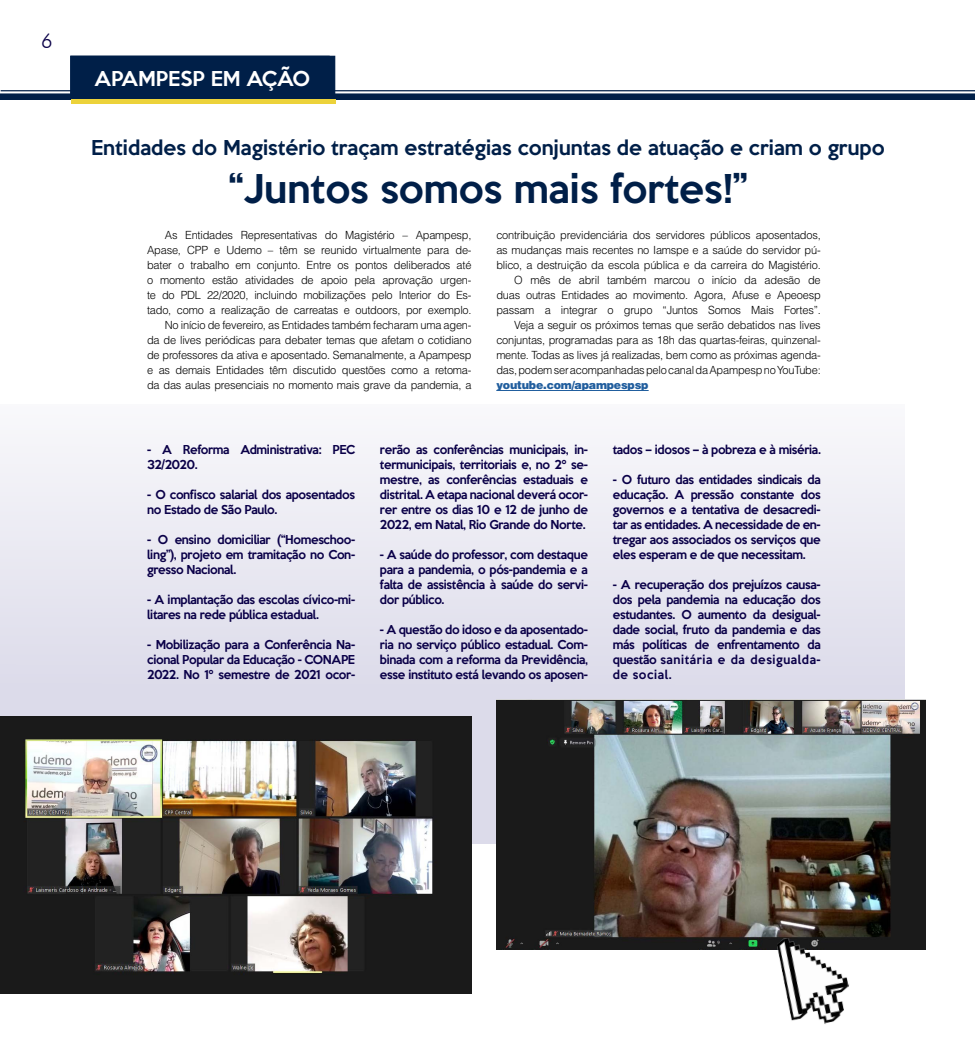
<style>
.page{position:relative;width:975px;height:1063px;background:#fff}
.page>*{position:absolute;margin:0;border:0;box-sizing:border-box;transform-origin:0 0}
.t1{font:500 36.25px "Keep Calm";color:#001f48}
.t2{font:300 20px "Futura BT";color:#0a0048}
.t3{font:500 18.75px "Keep Calm";color:#001f48}
.t4{font:500 18.75px "Keep Calm";color:#fff}
.t5{font:500 11.25px/15px "Keep Calm";letter-spacing:-.03em;color:#0a0048;text-align:justify}
.t6{font:300 11.25px/15px "Helvetica";letter-spacing:-.02em;color:#000;text-align:right}
.t7{font:900 11.25px "Helvetica";letter-spacing:-.02em;color:#215e9e}
</style>
<div class="page">
<div style="left:0;top:405px;width:904px;height:439px;background:linear-gradient(to bottom,#f5f5f9,#d5d4e6)"></div>
<hr style="left:1px;top:90px;width:973px;height:1px;background:#001f48">
<div style="left:71px;top:97px;width:264px;height:7px;background:#ecd23a"></div>
<div style="left:1px;top:94px;width:973px;height:5px;background:#001f48"></div>
<div style="left:0;top:93px;width:974px;height:7px;border:1px solid #001f48"></div>
<div style="left:70px;top:56px;width:260px;height:41px;background:#001f48"></div>
<hr style="left:496px;top:390px;width:152px;height:1px;background:#215e9e">
<img style="left:0;top:716px;width:471px;height:278px">
<img style="left:496px;top:700px;width:429px;height:249px">
<img style="left:772px;top:938px;width:80px;height:86px">
<h2 class="t2" style="left:41px;top:29px;width:13px">6</h2>
<h3 class="t4" style="left:95px;top:62px;width:217px">APAMPESP EM AÇÃO</h3>
<h3 class="t3" style="left:91px;top:132px;width:795px">Entidades do Magistério traçam estratégias conjuntas de atuação e criam o grupo</h3>
<h1 class="t1" style="left:229px;top:157px;width:520px">“Juntos somos mais fortes!”</h1>
<p class="t6" style="left:147px;top:228px;width:326px">As Entidades Representativas do Magistério – Apampesp, Apase, CPP e Udemo – têm se reunido virtualmente para de&shy;bater o trabalho em conjunto. Entre os pontos deliberados até o momento estão atividades de apoio pela aprovação urgen&shy;te do PDL 22/2020, incluindo mobilizações pelo Interior do Es&shy;tado, como a realização de carreatas e outdoors, por exemplo.<br>No início de fevereiro, as Entidades também fecharam uma agen-<br>da de lives periódicas para debater temas que afetam o cotidiano de professores da ativa e aposentado. Semanalmente, a Apampesp e as demais Entidades têm discutido questões como a retoma&shy;da das aulas presenciais no momento mais grave da pandemia, a</p>
<p class="t6" style="left:496px;top:228px;width:326px">contribuição previdenciária dos servidores públicos aposentados, as mudanças mais recentes no Iamspe e a saúde do servidor pú&shy;blico, a destruição da escola pública e da carreira do Magistério.<br>O mês de abril também marcou o início da adesão de duas outras Entidades ao movimento. Agora, Afuse e Apeoesp passam a integrar o grupo “Juntos Somos Mais Fortes”.<br>Veja a seguir os próximos temas que serão debatidos nas lives conjuntas, programadas para as 18h das quartas-feiras, quinzenal&shy;mente. Todas as lives já realizadas, bem como as próximas agenda&shy;das, podem ser acompanhadas pelo canal da Apampesp no YouTube:</p>
<p class="t7" style="left:496px;top:378px;width:154px">youtube.com/apampespsp</p>
<p class="t5" style="left:147px;top:441px;width:209px">- A Reforma Administrativa: PEC<br>32/2020.</p>
<p class="t5" style="left:147px;top:486px;width:209px">- O confisco salarial dos aposentados no Estado de São Paulo.</p>
<p class="t5" style="left:147px;top:531px;width:209px">- O ensino domiciliar (“Homeschoo&shy;ling”), projeto em tramitação no Con&shy;gresso Nacional.</p>
<p class="t5" style="left:147px;top:591px;width:209px">- A implantação das escolas cívico-mi&shy;litares na rede pública estadual.</p>
<p class="t5" style="left:147px;top:636px;width:209px">- Mobilização para a Conferência Na&shy;cional Popular da Educação - CONAPE 2022. No 1º semestre de 2021 ocor-</p>
<p class="t5" style="left:380px;top:441px;width:209px">rerão as conferências municipais, in&shy;termunicipais, territoriais e, no 2º se&shy;mestre, as conferências estaduais e distrital. A etapa nacional deverá ocor&shy;rer entre os dias 10 e 12 de junho de 2022, em Natal, Rio Grande do Norte.</p>
<p class="t5" style="left:380px;top:546px;width:209px">- A saúde do professor, com destaque para a pandemia, o pós-pandemia e a falta de assistência à saúde do servi&shy;dor público.</p>
<p class="t5" style="left:380px;top:621px;width:209px">- A questão do idoso e da aposentado&shy;ria no serviço público estadual. Com&shy;binada com a reforma da Previdência, esse instituto está levando os aposen-</p>
<p class="t5" style="left:612px;top:441px;width:209px">tados – idosos – à pobreza e à miséria.</p>
<p class="t5" style="left:612px;top:471px;width:209px">- O futuro das entidades sindicais da educação. A pressão constante dos governos e a tentativa de desacredi&shy;tar as entidades. A necessidade de en&shy;tregar aos associados os serviços que eles esperam e de que necessitam.</p>
<p class="t5" style="left:612px;top:576px;width:209px">- A recuperação dos prejuízos causa&shy;dos pela pandemia na educação dos estudantes. O aumento da desigual&shy;dade social, fruto da pandemia e das más políticas de enfrentamento da questão sanitária e da desigualda&shy;de social.</p>
</div>
